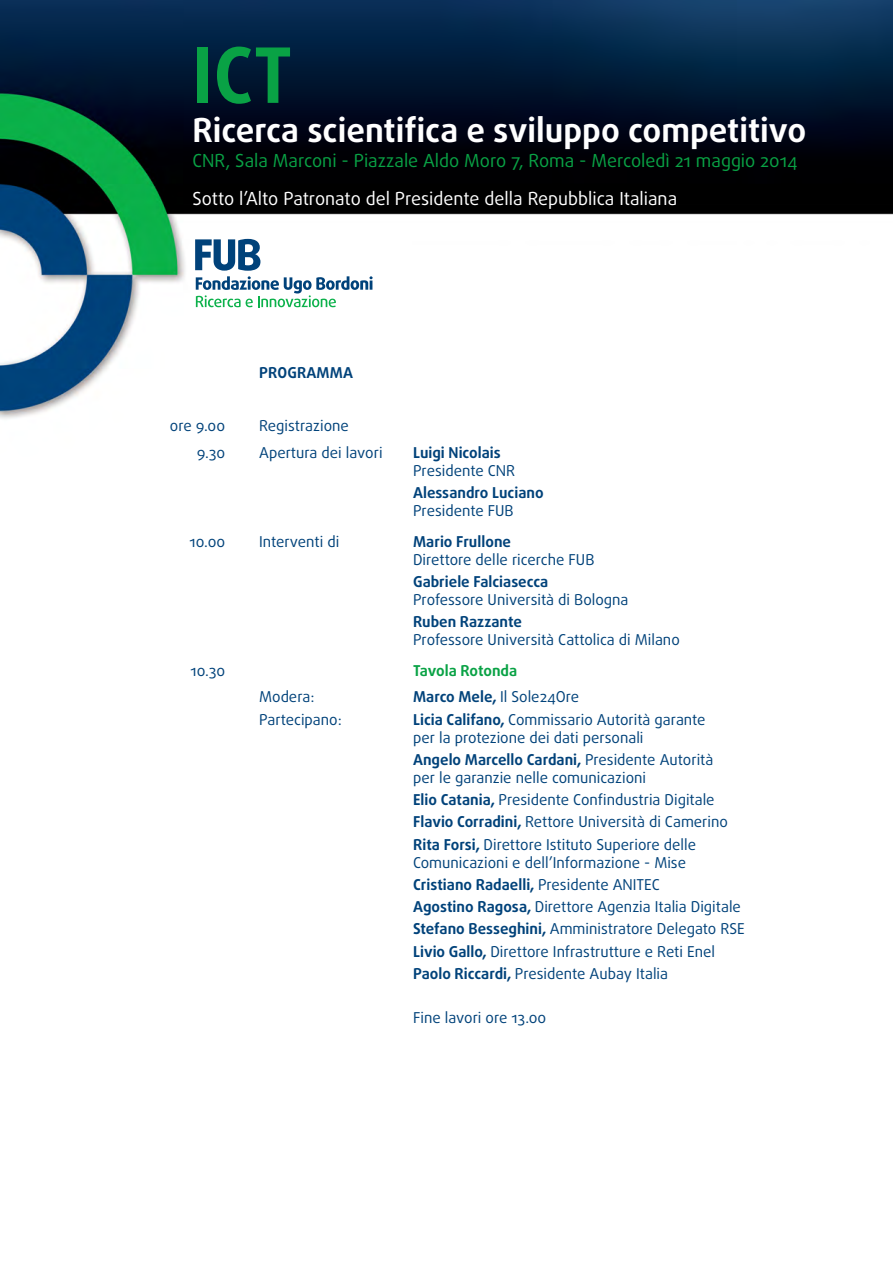
<style>
.page{position:relative;width:893px;height:1263px;background:#fff}
.page>*{position:absolute;margin:0;border:0;box-sizing:border-box;transform-origin:0 0}
.t1{font:700 76.5px "Daxline Pro";color:#09a245}
.t2{font:700 33px "Daxline Pro";color:#fff}
.t3{font:18px "Daxline Pro";color:#09a245}
.t4{font:18px "Daxline Pro";color:#fff}
.t5{font:15px/22.2px "Daxline Pro";color:#00427a}
.t6{font:700 15px "Daxline Pro";color:#00427a}
.t7{font:700 15px "Daxline Pro";letter-spacing:-.01em;color:#09a245}
.s1{font-weight:700}
</style>
<div class="page">
<img style="left:0;top:0;width:893px;height:419px">
<div style="left:192px;top:231px;width:220px;height:80px;background:#fff"></div>
<svg style="left:195px;top:239px;width:178px;height:68px"></svg>
<h1 class="t1" style="left:192px;top:48px;width:101px">ICT</h1>
<h2 class="t2" style="left:192px;top:118px;width:615px">Ricerca scientifica e sviluppo competitivo</h2>
<p class="t3" style="left:192px;top:153px;width:607px">CNR, Sala Marconi - Piazzale Aldo Moro 7, Roma - Mercoledì 21 maggio 2014</p>
<p class="t4" style="left:192px;top:191px;width:486px">Sotto l’Alto Patronato del Presidente della Repubblica Italiana</p>
<p class="t6" style="left:259px;top:367px;width:95px">PROGRAMMA</p>
<p class="t5" style="left:170px;top:416px;width:57px">ore 9.00</p>
<p class="t5" style="left:259px;top:416px;width:91px">Registrazione</p>
<p class="t5" style="left:197px;top:442px;width:30px">9.30</p>
<p class="t5" style="left:259px;top:442px;width:125px">Apertura dei lavori</p>
<p class="t6" style="left:413px;top:447px;width:89px">Luigi Nicolais</p>
<p class="t5" style="left:413px;top:460px;width:104px">Presidente CNR</p>
<p class="t6" style="left:413px;top:487px;width:132px">Alessandro Luciano</p>
<p class="t5" style="left:413px;top:500px;width:102px">Presidente FUB</p>
<p class="t5" style="left:190px;top:531px;width:37px">10.00</p>
<p class="t5" style="left:259px;top:531px;width:82px">Interventi di</p>
<p class="t6" style="left:413px;top:536px;width:99px">Mario Frullone</p>
<p class="t5" style="left:413px;top:549px;width:183px">Direttore delle ricerche FUB</p>
<p class="t6" style="left:413px;top:576px;width:137px">Gabriele Falciasecca</p>
<p class="t5" style="left:413px;top:589px;width:217px">Professore Università di Bologna</p>
<p class="t6" style="left:413px;top:616px;width:110px">Ruben Razzante</p>
<p class="t5" style="left:413px;top:630px;width:268px">Professore Università Cattolica di Milano</p>
<p class="t5" style="left:191px;top:660px;width:36px">10.30</p>
<p class="t7" style="left:413px;top:665px;width:106px">Tavola Rotonda</p>
<p class="t5" style="left:259px;top:687px;width:57px">Modera:</p>
<p class="t5" style="left:413px;top:687px;width:168px"><span class="s1">Marco Mele,</span> Il Sole24Ore</p>
<p class="t5" style="left:259px;top:709px;width:84px">Partecipano:</p>
<p class="t5" style="left:413px;top:711px;width:294px;line-height:18px"><span class="s1">Licia Califano,</span> Commissario Autorità garante per la protezione dei dati personali</p>
<p class="t5" style="left:413px;top:752px;width:302px;line-height:18px"><span class="s1">Angelo Marcello Cardani,</span> Presidente Autorità per le garanzie nelle comunicazioni</p>
<p class="t5" style="left:413px;top:790px;width:316px"><span class="s1">Elio Catania,</span> Presidente Confindustria Digitale<br><span class="s1">Flavio Corradini,</span> Rettore Università di Camerino<br><span class="s1">Rita Forsi,</span> Direttore Istituto Superiore delle</p>
<p class="t5" style="left:413px;top:852px;width:333px">Comunicazioni e dell’Informazione - Mise <span class="s1">Cristiano Radaelli,</span> Presidente ANITEC<br><span class="s1">Agostino Ragosa,</span> Direttore Agenzia Italia Digitale <span class="s1">Stefano Besseghini,</span> Amministratore Delegato RSE <span class="s1">Livio Gallo,</span> Direttore Infrastrutture e Reti Enel <span class="s1">Paolo Riccardi,</span> Presidente Aubay Italia</p>
<p class="t5" style="left:413px;top:1008px;width:135px">Fine lavori ore 13.00</p>
</div>
